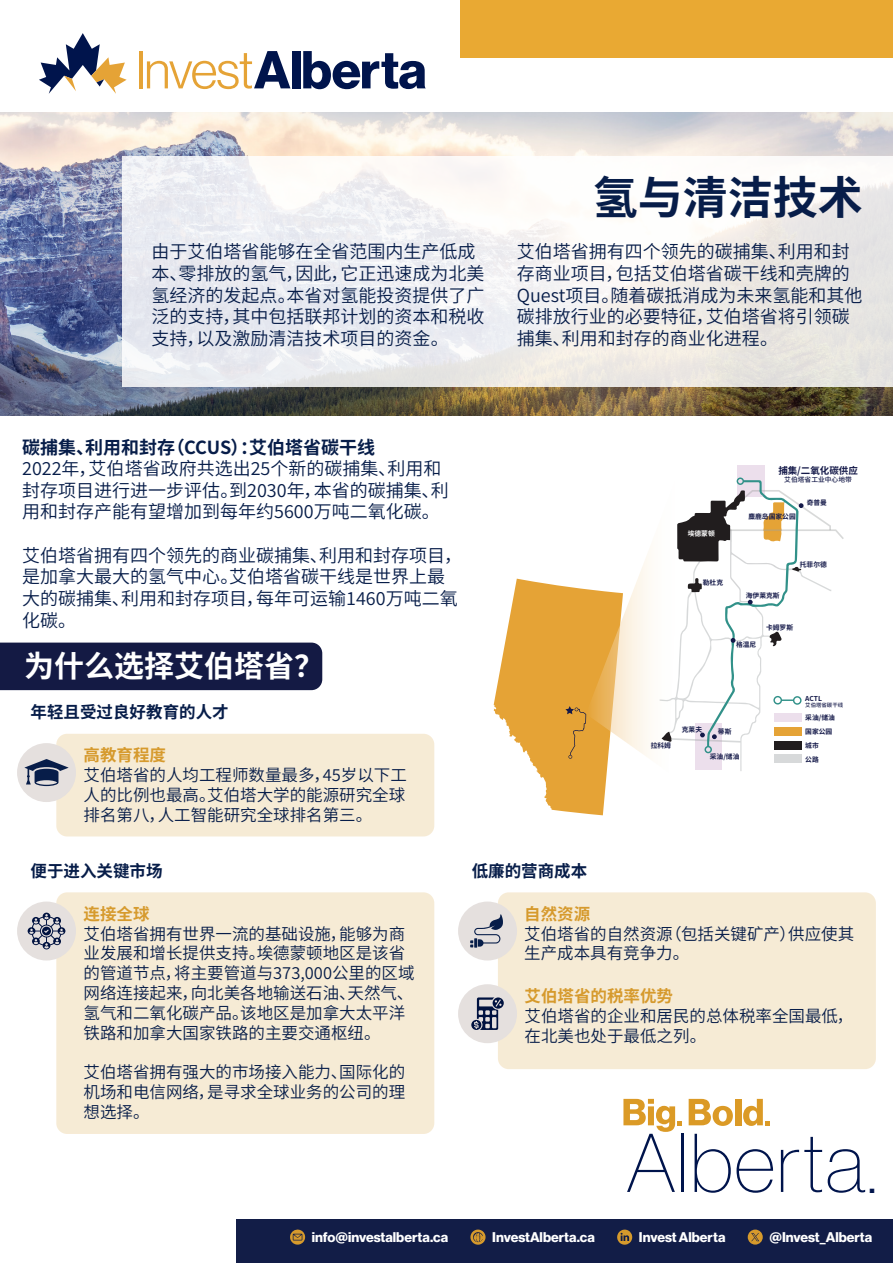
<style>
.page{position:relative;width:893px;height:1263px;background:#fff}
.page>*{position:absolute;margin:0;border:0;box-sizing:border-box;transform-origin:0 0}
.t1{font:700 45px "Source Han Sans CN";color:#071d49}
.t2{font:700 30px "Source Han Sans CN";color:#fff}
.t3{font:25.5px "N Haas Grotesk DS Pro 75 Bd";color:#00144c}
.t4{font:18px/21.6px "Source Han Sans CN";color:#071d49}
.t5{font:700 18px "Source Han Sans CN";color:#071d49}
.t6{font:16.5px/19.8px "Source Han Sans CN";color:#071d49}
.t7{font:700 16.5px "Source Han Sans CN";color:#071d49}
.t8{font:700 16.5px "Source Han Sans CN";color:#d69a2d}
.t9{font:13.8px "N Haas Grotesk DS Pro 75 Bd";color:#fff}
.t10{font:700 9.45px "Source Han Sans CN";color:#141949}
.t11{font:700 6.75px/13.4px "Source Han Sans CN";color:#141949}
.t12{font:500 6.75px "Source Han Sans CN";color:#141949}
.t13{font:700 6.75px "Source Han Sans CN";color:#fff}
.t14{font:500 5.4px "Source Han Sans CN";color:#141949}
</style>
<div class="page">
<div style="left:56px;top:892px;width:378px;height:242px;background:#f6ebd5;border-radius:11px"></div>
<div style="left:56px;top:734px;width:378px;height:102px;background:#f6ebd5;border-radius:11px"></div>
<img style="left:0;top:112px;width:893px;height:304px">
<svg style="left:123px;top:156px;width:770px;height:230px"></svg>
<div style="left:0;top:643px;width:322px;height:47px;background:#141a44"></div>
<div style="left:17px;top:901px;width:59px;height:59px;background:#e5e0de;border-radius:50%"></div>
<svg style="left:28px;top:913px;width:37px;height:36px"></svg>
<div style="left:17px;top:743px;width:59px;height:59px;background:#e5e0de;border-radius:50%"></div>
<svg style="left:25px;top:759px;width:44px;height:27px"></svg>
<div style="left:498px;top:892px;width:378px;height:177px;background:#f6ebd5;border-radius:11px"></div>
<div style="left:458px;top:984px;width:59px;height:59px;background:#e5e0de;border-radius:50%"></div>
<svg style="left:471px;top:997px;width:33px;height:33px"></svg>
<div style="left:458px;top:901px;width:59px;height:59px;background:#e5e0de;border-radius:50%"></div>
<svg style="left:470px;top:914px;width:33px;height:34px"></svg>
<svg style="left:494px;top:465px;width:350px;height:350px"></svg>
<div style="left:773px;top:713px;width:28px;height:9px;background:#ecdfec"></div>
<div style="left:774px;top:727px;width:28px;height:9px;background:#e5a336"></div>
<div style="left:774px;top:741px;width:28px;height:8px;background:#211d1e"></div>
<div style="left:774px;top:754px;width:28px;height:9px;background:#d7d9da"></div>
<hr style="left:682px;top:1134px;width:2px;height:58px;background:#00144c">
<svg style="left:695px;top:1134px;width:78px;height:59px"></svg>
<svg style="left:781px;top:1137px;width:41px;height:55px"></svg>
<svg style="left:828px;top:1149px;width:37px;height:44px"></svg>
<svg style="left:623px;top:1099px;width:58px;height:93px"></svg>
<svg style="left:689px;top:1099px;width:44px;height:27px"></svg>
<div style="left:735px;top:1099px;width:6px;height:26px;background:#db9a26"></div>
<svg style="left:743px;top:1099px;width:26px;height:27px"></svg>
<div style="left:237px;top:1220px;width:656px;height:43px;background:#121d47"></div>
<svg style="left:617px;top:1229px;width:15px;height:16px"></svg>
<svg style="left:748px;top:1229px;width:15px;height:15px"></svg>
<svg style="left:470px;top:1229px;width:15px;height:16px"></svg>
<svg style="left:290px;top:1229px;width:15px;height:15px"></svg>
<div style="left:460px;top:0;width:433px;height:57px;background:#e9a933"></div>
<hr style="left:139px;top:51px;width:3px;height:37px;background:#e5a336">
<svg style="left:147px;top:51px;width:143px;height:38px"></svg>
<div style="left:292px;top:51px;width:8px;height:37px;background:#00144c"></div>
<svg style="left:303px;top:51px;width:123px;height:38px"></svg>
<svg style="left:39px;top:33px;width:88px;height:61px"></svg>
<p class="t1" style="left:593px;top:172px;width:271px">氢与清洁技术</p>
<p class="t4" style="left:152px;top:241px;width:335px">由于艾伯塔省能够在全省范围内生产低成本、零排放的氢气，因此，它正迅速成为北美氢经济的发起点。本省对氢能投资提供了广泛的支持，其中包括联邦计划的资本和税收支持，以及激励清洁技术项目的资金。</p>
<p class="t4" style="left:517px;top:241px;width:347px">艾伯塔省拥有四个领先的碳捕集、利用和封存商业项目，包括艾伯塔省碳干线和壳牌的<br>Quest项目。随着碳抵消成为未来氢能和其他碳排放行业的必要特征，艾伯塔省将引领碳捕集、利用和封存的商业化进程。</p>
<p class="t5" style="left:22px;top:437px;width:355px">碳捕集、利用和封存（CCUS）：艾伯塔省碳干线</p>
<p class="t4" style="left:22px;top:458px;width:428px">2022年，艾伯塔省政府共选出25个新的碳捕集、利用和封存项目进行进一步评估。到2030年，本省的碳捕集、利用和封存产能有望增加到每年约5600万吨二氧化碳。</p>
<p class="t4" style="left:22px;top:545px;width:441px">艾伯塔省拥有四个领先的商业碳捕集、利用和封存项目，是加拿大最大的氢气中心。艾伯塔省碳干线是世界上最大的碳捕集、利用和封存项目，每年可运输1460万吨二氧化碳。</p>
<p class="t2" style="left:24px;top:649px;width:302px">为什么选择艾伯塔省？</p>
<p class="t7" style="left:31px;top:703px;width:200px">年轻且受过良好教育的人才</p>
<p class="t8" style="left:83px;top:746px;width:84px">高教育程度</p>
<p class="t6" style="left:83px;top:765px;width:325px;text-align:justify">艾伯塔省的人均工程师数量最多，45岁以下工人的比例也最高。艾伯塔大学的能源研究全球排名第八，人工智能研究全球排名第三。</p>
<p class="t13" style="left:688px;top:529px;width:29px">埃德蒙顿</p>
<p class="t11" style="left:703px;top:576px;width:22px">勒杜克</p>
<p class="t10" style="left:778px;top:465px;width:81px">捕集/二氧化碳供应</p>
<p class="t12" style="left:784px;top:476px;width:69px">艾伯塔省工业中心地带</p>
<p class="t11" style="left:807px;top:496px;width:22px">奇普曼</p>
<p class="t11" style="left:748px;top:510px;width:49px">麋鹿岛国家公园</p>
<p class="t11" style="left:746px;top:589px;width:35px">海伊莱克斯</p>
<p class="t11" style="left:800px;top:558px;width:29px">托菲尔德</p>
<p class="t11" style="left:736px;top:638px;width:22px">格温尼</p>
<p class="t11" style="left:766px;top:621px;width:29px">卡姆罗斯</p>
<p class="t11" style="left:651px;top:739px;width:22px">拉科姆</p>
<p class="t11" style="left:682px;top:723px;width:22px">克莱夫</p>
<p class="t11" style="left:718px;top:725px;width:15px">蒂斯</p>
<p class="t11" style="left:710px;top:750px;width:31px">采油/储油</p>
<p class="t11" style="left:805px;top:692px;width:18px">ACTL</p>
<p class="t14" style="left:805px;top:702px;width:39px">艾伯塔省碳干线</p>
<p class="t11" style="left:805px;top:711px;width:31px">采油/储油国家公园</p>
<p class="t11" style="left:805px;top:739px;width:15px">城市公路</p>
<p class="t7" style="left:31px;top:862px;width:133px">便于进入关键市场</p>
<p class="t8" style="left:83px;top:904px;width:68px">连接全球</p>
<p class="t6" style="left:83px;top:924px;width:333px">艾伯塔省拥有世界一流的基础设施，能够为商业发展和增长提供支持。埃德蒙顿地区是该省的管道节点，将主要管道与373,000公里的区域网络连接起来，向北美各地输送石油、天然气、氢气和二氧化碳产品。该地区是加拿大太平洋铁路和加拿大国家铁路的主要交通枢纽。</p>
<p class="t6" style="left:83px;top:1062px;width:323px;text-align:justify">艾伯塔省拥有强大的市场接入能力、国际化的机场和电信网络，是寻求全球业务的公司的理想选择。</p>
<p class="t7" style="left:472px;top:862px;width:117px">低廉的营商成本</p>
<p class="t8" style="left:524px;top:904px;width:67px">自然资源</p>
<p class="t6" style="left:524px;top:924px;width:331px">艾伯塔省的自然资源（包括关键矿产）供应使其生产成本具有竞争力。</p>
<p class="t8" style="left:524px;top:987px;width:150px">艾伯塔省的税率优势</p>
<p class="t6" style="left:524px;top:1007px;width:330px">艾伯塔省的企业和居民的总体税率全国最低，在北美也处于最低之列。</p>
<p class="t3" style="left:869px;top:1169px;width:7px">.</p>
<p class="t9" style="left:312px;top:1229px;width:138px">info@investalberta.ca</p>
<p class="t9" style="left:492px;top:1229px;width:104px">InvestAlberta.ca</p>
<p class="t9" style="left:639px;top:1229px;width:88px">Invest Alberta</p>
<p class="t9" style="left:769px;top:1229px;width:104px">@Invest_Alberta</p>
</div>
